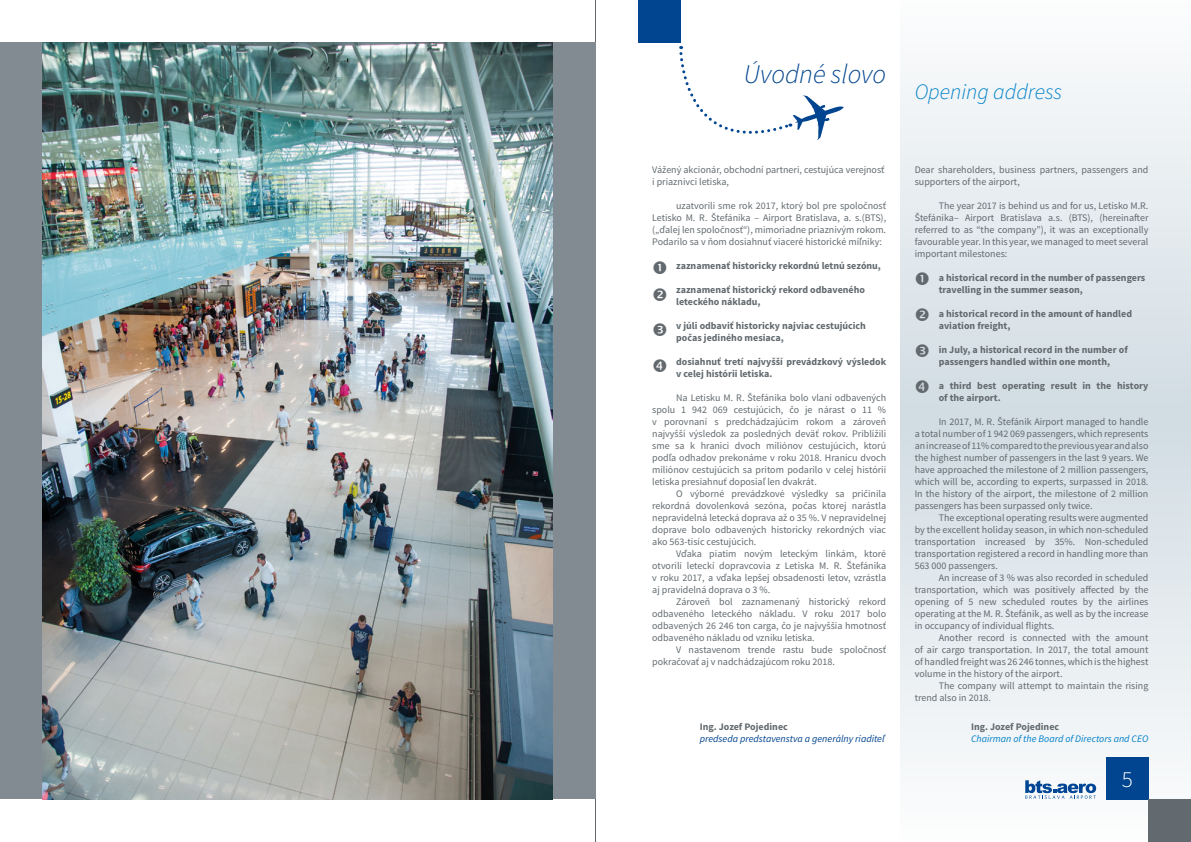
<style>
.page{position:relative;width:1191px;height:842px;background:#fff}
.page>*{position:absolute;margin:0;border:0;box-sizing:border-box;transform-origin:0 0}
.t1{font:italic 300 27px "Source Sans Pro";color:#01448f}
.t2{font:300 23px "Source Sans Pro";color:#fff}
.t3{font:italic 300 22px "Source Sans Pro";color:#0081c9}
.t4{font:10px/12px "Source Sans Pro";color:#626a6f;text-align:justify}
.t5{font:700 10px/12px "Source Sans Pro";color:#626a6f}
.t6{font:italic 10px "Source Sans Pro";color:#01448f}
.t7{font:italic 10px "Source Sans Pro";color:#0081c9}
</style>
<div class="page">
<hr style="left:595px;top:0;width:1px;height:842px;background:#626a6f">
<svg style="left:900px;top:73px;width:291px;height:727px;fill:#e3eaee"></svg>
<div style="left:0;top:43px;width:595px;height:756px;background:#818b91"></div>
<img style="left:43px;top:43px;width:510px;height:756px">
<div style="left:638px;top:0;width:42px;height:43px;background:#01448f"></div>
<div style="left:1106px;top:757px;width:42px;height:42px;background:#01448f"></div>
<div style="left:1148px;top:799px;width:43px;height:43px;background:#626a6f"></div>
<svg style="left:1025px;top:780px;width:71px;height:19px"></svg>
<svg style="left:679px;top:46px;width:164px;height:94px"></svg>
<svg style="left:916px;top:272px;width:12px;height:13px"></svg>
<svg style="left:916px;top:308px;width:12px;height:13px"></svg>
<svg style="left:916px;top:380px;width:12px;height:13px"></svg>
<svg style="left:916px;top:344px;width:12px;height:13px"></svg>
<p class="t1" style="left:744px;top:57px;width:144px">Úvodné slovo</p>
<p class="t4" style="left:652px;top:164px;width:234px">Vážený akcionár, obchodní partneri, cestujúca verejnosť i priaznivci letiska,</p>
<p class="t4" style="left:652px;top:200px;width:235px;text-indent:24px">uzatvorili sme rok 2017, ktorý bol pre spoločnosť Letisko M. R. Štefánika – Airport Bratislava, a. s.(BTS), („ďalej len spoločnosť“), mimoriadne priaznivým rokom.<br>Podarilo sa v ňom dosiahnuť viaceré historické míľniky:</p>
<p class="t5" style="left:676px;top:260px;width:206px">zaznamenať historicky rekordnú letnú sezónu,</p>
<p class="t5" style="left:676px;top:284px;width:190px">zaznamenať historický rekord odbaveného</p>
<p class="t5" style="left:676px;top:296px;width:86px">leteckého nákladu,</p>
<p class="t5" style="left:676px;top:320px;width:191px">v júli odbaviť historicky najviac cestujúcich</p>
<p class="t5" style="left:676px;top:332px;width:109px">počas jediného mesiaca,</p>
<p class="t5" style="left:676px;top:356px;width:211px">dosiahnuť tretí najvyšší prevádzkový výsledok v celej histórii letiska.</p>
<p class="t4" style="left:652px;top:392px;width:235px;text-indent:24px">Na Letisku M. R. Štefánika bolo vlani odbavených spolu 1 942 069 cestujúcich, čo je nárast o 11 % v porovnaní s predchádzajúcim rokom a zároveň najvyšší výsledok za posledných deväť rokov. Priblížili sme sa k hranici dvoch miliónov cestujúcich, ktorú podľa odhadov prekonáme v roku 2018. Hranicu dvoch miliónov cestujúcich sa pritom podarilo v celej histórii letiska presiahnuť doposiaľ len dvakrát.</p>
<p class="t4" style="left:652px;top:488px;width:235px;text-indent:24px">O výborné prevádzkové výsledky sa pričinila rekordná dovolenková sezóna, počas ktorej narástla nepravidelná letecká doprava až o 35 %. V nepravidelnej doprave bolo odbavených historicky rekordných viac ako 563-tisíc cestujúcich.</p>
<p class="t4" style="left:652px;top:548px;width:235px;text-indent:24px">Vďaka piatim novým leteckým linkám, ktoré otvorili leteckí dopravcovia z Letiska M. R. Štefánika v roku 2017, a vďaka lepšej obsadenosti letov, vzrástla aj pravidelná doprava o 3 %.</p>
<p class="t4" style="left:652px;top:596px;width:235px;text-indent:24px">Zároveň bol zaznamenaný historický rekord odbaveného leteckého nákladu. V roku 2017 bolo odbavených 26 246 ton carga, čo je najvyššia hmotnosť odbaveného nákladu od vzniku letiska.</p>
<p class="t4" style="left:652px;top:644px;width:235px;text-indent:24px">V nastavenom trende rastu bude spoločnosť pokračovať aj v nadchádzajúcom roku 2018.</p>
<p class="t5" style="left:699px;top:721px;width:90px">Ing. Jozef Pojedinec</p>
<p class="t6" style="left:699px;top:733px;width:186px">predseda predstavenstva a generálny riaditeľ</p>
<p class="t3" style="left:914px;top:79px;width:149px">Opening address</p>
<p class="t4" style="left:914px;top:164px;width:235px">Dear shareholders, business partners, passengers and supporters of the airport,</p>
<p class="t4" style="left:914px;top:200px;width:235px;text-indent:24px">The year 2017 is behind us and for us, Letisko M.R.<br>Štefánika– Airport Bratislava a.s. (BTS), (hereinafter referred to as “the company”), it was an exceptionally favourable year. In this year, we managed to meet several important milestones:</p>
<p class="t5" style="left:938px;top:272px;width:208px">a historical record in the number of passengers</p>
<p class="t5" style="left:938px;top:284px;width:146px">travelling in the summer season,</p>
<p class="t5" style="left:938px;top:308px;width:195px">a historical record in the amount of handled</p>
<p class="t5" style="left:938px;top:320px;width:73px">aviation freight,</p>
<p class="t5" style="left:938px;top:344px;width:190px">in July, a historical record in the number of</p>
<p class="t5" style="left:938px;top:356px;width:173px">passengers handled within one month,</p>
<p class="t5" style="left:938px;top:380px;width:211px">a third best operating result in the history of the airport.</p>
<p class="t4" style="left:914px;top:416px;width:235px;text-indent:24px">In 2017, M. R. Štefánik Airport managed to handle a total number of 1 942 069 passengers, which represents an increase of 11% compared to the previous year and also the highest number of passengers in the last 9 years. We have approached the milestone of 2 million passengers, which will be, according to experts, surpassed in 2018.<br>In the history of the airport, the milestone of 2 million passengers has been surpassed only twice.</p>
<p class="t4" style="left:914px;top:512px;width:235px;text-indent:24px">The exceptional operating results were augmented by the excellent holiday season, in which non-scheduled transportation increased by 35%. Non-scheduled transportation registered a record in handling more than 563 000 passengers.</p>
<p class="t4" style="left:914px;top:572px;width:235px;text-indent:24px">An increase of 3 % was also recorded in scheduled transportation, which was positively affected by the opening of 5 new scheduled routes by the airlines operating at the M. R. Štefánik, as well as by the increase in occupancy of individual flights.</p>
<p class="t4" style="left:914px;top:632px;width:235px;text-indent:24px">Another record is connected with the amount of air cargo transportation. In 2017, the total amount of handled freight was 26 246 tonnes, which is the highest volume in the history of the airport.</p>
<p class="t4" style="left:914px;top:680px;width:235px;text-indent:24px">The company will attempt to maintain the rising trend also in 2018.</p>
<p class="t5" style="left:971px;top:721px;width:90px">Ing. Jozef Pojedinec</p>
<p class="t7" style="left:971px;top:733px;width:179px">Chairman of the Board of Directors and CEO</p>
<p class="t2" style="left:1121px;top:765px;width:13px">5</p>
</div>
